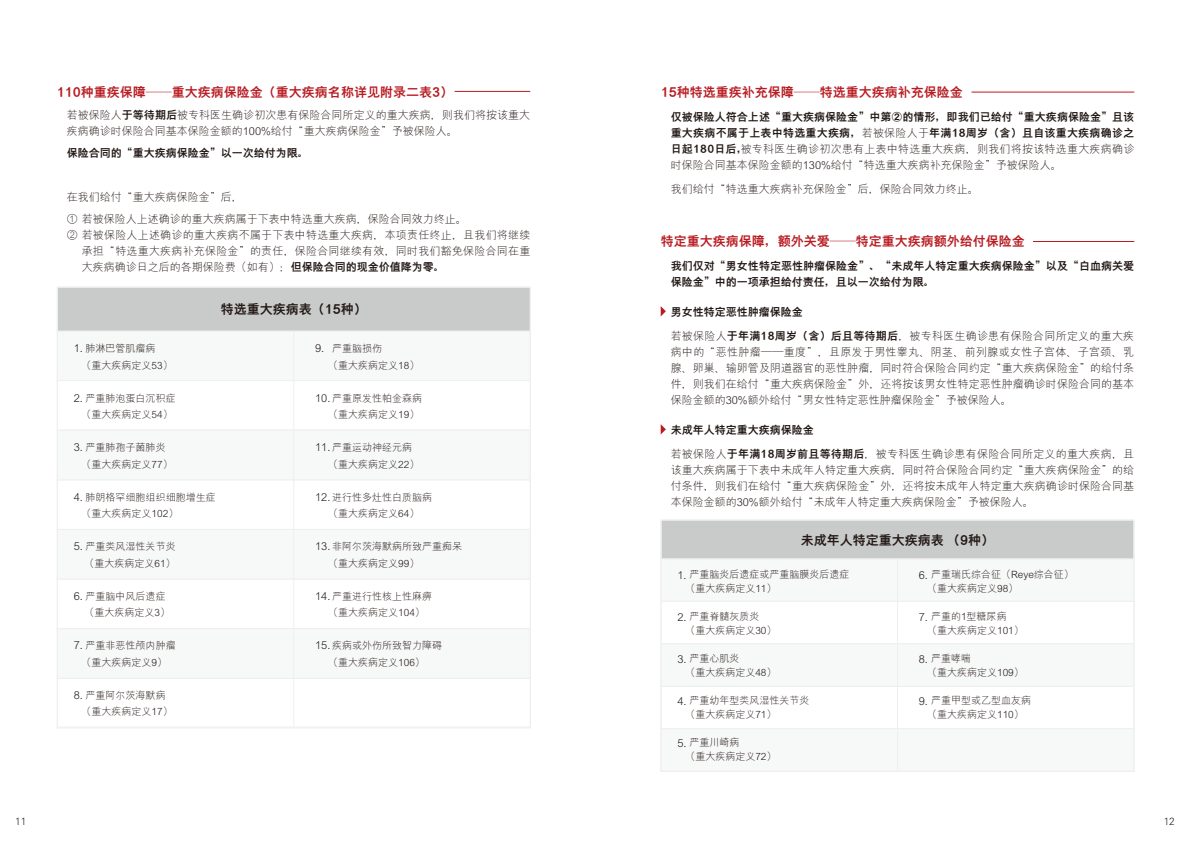
<style>
.page{position:relative;width:1191px;height:842px;background:#fff}
.page>*{position:absolute;margin:0;border:0;box-sizing:border-box;transform-origin:0 0}
.t1{font:800 13px "M Hei PR Cfor HSBC";color:#b81c22}
.t2{font:800 13px "M Hei PR Cfor HSBC";color:#221815}
.t3{font:300 11px/16px "M Hei PR Cfor HSBC";color:#221815;text-align:justify}
.t4{font:800 11px/16px "M Hei PR Cfor HSBC";letter-spacing:.005em;color:#221815}
.t5{font:300 11px/24px "M Hei PR Cfor HSBC";letter-spacing:.02em;color:#221815}
.t6{font:300 10px/16.5px "M Hei PR Cfor HSBC";color:#221815}
.t7{font:300 10px "Univers Nextfor HSBC";color:#221815}
.s1{font-weight:800}
.s2{font-size:11px}
.s3{font-weight:300}
</style>
<div class="page">
<div style="left:57px;top:330px;width:473px;height:51px;background:#f7f8f8"></div>
<div style="left:57px;top:430px;width:473px;height:50px;background:#f7f8f8"></div>
<div style="left:57px;top:579px;width:473px;height:50px;background:#fff;border:1px solid #efefef"></div>
<div style="left:57px;top:529px;width:473px;height:50px;background:#f7f8f8"></div>
<div style="left:57px;top:678px;width:473px;height:50px;background:#fff;border:1px solid #efefef"></div>
<div style="left:57px;top:628px;width:473px;height:51px;background:#f7f8f8"></div>
<div style="left:57px;top:287px;width:473px;height:44px;background:#c9caca;border:1px solid #efefef"></div>
<hr style="left:293px;top:331px;width:1px;height:396px;background:#efefef">
<hr style="left:971px;top:92px;width:163px;height:1px;background:#b81c22">
<hr style="left:1033px;top:241px;width:101px;height:1px;background:#b81c22">
<hr style="left:454px;top:91px;width:76px;height:1px;background:#b81c22">
<div style="left:660px;top:558px;width:474px;height:44px;background:#f7f8f8"></div>
<div style="left:660px;top:643px;width:474px;height:44px;background:#f7f8f8"></div>
<div style="left:660px;top:728px;width:474px;height:44px;background:#f7f8f8"></div>
<div style="left:660px;top:520px;width:474px;height:39px;background:#c9caca;border:1px solid #efefef"></div>
<div style="left:660px;top:519px;width:474px;height:253px;border:1px solid #efefef"></div>
<hr style="left:897px;top:559px;width:1px;height:212px;background:#efefef">
<svg style="left:660px;top:306px;width:6px;height:10px"></svg>
<svg style="left:660px;top:424px;width:6px;height:10px"></svg>
<p class="t1" style="left:57px;top:85px;width:398px">110种重疾保障——重大疾病保险金（重大疾病名称详见附录二表3）</p>
<p class="t3" style="left:67px;top:106px;width:465px">若被保险人<span class="s1">于等待期后</span>被专科医生确诊初次患有保险合同所定义的重大疾病，则我们将按该重大疾病确诊时保险合同基本保险金额的100%给付“重大疾病保险金”予被保险人。</p>
<p class="t4" style="left:67px;top:144px;width:243px">保险合同的“重大疾病保险金”以一次给付为限。</p>
<p class="t3" style="left:67px;top:185px;width:402px;line-height:22px">在我们给付“重大疾病保险金”后，<br>① 若被保险人上述确诊的重大疾病属于下表中特选重大疾病，保险合同效力终止。</p>
<p class="t3" style="left:82px;top:226px;width:450px;text-indent:-15px">② 若被保险人上述确诊的重大疾病不属于下表中特选重大疾病，本项责任终止，且我们将继续承担“特选重大疾病补充保险金”的责任，保险合同继续有效，同时我们豁免保险合同在重大疾病确诊日之后的各期保险费（如有）；<span class="s1">但保险合同的现金价值降为零。</span></p>
<p class="t2" style="left:221px;top:303px;width:148px">特选重大疾病表（15种）</p>
<p class="t6" style="left:328px;top:340px;width:93px;text-indent:4px">严重脑损伤<br>（重大疾病定义18）</p>
<p class="t6" style="left:328px;top:406px;width:93px">（重大疾病定义19）</p>
<p class="t6" style="left:328px;top:455px;width:93px">（重大疾病定义22）</p>
<p class="t6" style="left:328px;top:505px;width:93px">（重大疾病定义64）</p>
<p class="t6" style="left:328px;top:554px;width:93px">（重大疾病定义99）</p>
<p class="t6" style="left:328px;top:604px;width:98px">（重大疾病定义104）</p>
<p class="t6" style="left:328px;top:653px;width:98px">（重大疾病定义106）</p>
<p class="t6" style="left:74px;top:340px;width:83px"><span class="s2">1.</span> 肺淋巴管肌瘤病</p>
<p class="t3" style="left:315px;top:340px;width:11px">9.</p>
<p class="t6" style="left:82px;top:356px;width:93px">（重大疾病定义53）</p>
<p class="t6" style="left:82px;top:406px;width:93px">（重大疾病定义54）</p>
<p class="t6" style="left:82px;top:455px;width:93px">（重大疾病定义77）</p>
<p class="t6" style="left:82px;top:505px;width:98px">（重大疾病定义102）</p>
<p class="t6" style="left:84px;top:554px;width:93px">（重大疾病定义61）</p>
<p class="t6" style="left:84px;top:604px;width:87px">（重大疾病定义3）</p>
<p class="t6" style="left:82px;top:653px;width:87px">（重大疾病定义9）</p>
<p class="t6" style="left:82px;top:703px;width:93px">（重大疾病定义17）</p>
<p class="t6" style="left:315px;top:389px;width:109px"><span class="s2">10.</span> 严重原发性帕金森病</p>
<p class="t6" style="left:74px;top:389px;width:103px"><span class="s2">2.</span> 严重肺泡蛋白沉积症</p>
<p class="t6" style="left:315px;top:439px;width:99px"><span class="s2">11.</span> 严重运动神经元病</p>
<p class="t6" style="left:74px;top:439px;width:93px"><span class="s2">3.</span> 严重肺孢子菌肺炎</p>
<p class="t6" style="left:315px;top:488px;width:119px"><span class="s2">12.</span> 进行性多灶性白质脑病</p>
<p class="t6" style="left:315px;top:538px;width:149px"><span class="s2">13.</span> 非阿尔茨海默病所致严重痴呆</p>
<p class="t6" style="left:74px;top:488px;width:143px"><span class="s2">4.</span> 肺朗格罕细胞组织细胞增生症</p>
<p class="t6" style="left:74px;top:538px;width:103px"><span class="s2">5.</span> 严重类风湿性关节炎</p>
<p class="t6" style="left:315px;top:587px;width:119px"><span class="s2">14.</span> 严重进行性核上性麻痹</p>
<p class="t6" style="left:315px;top:637px;width:129px"><span class="s2">15.</span> 疾病或外伤所致智力障碍</p>
<p class="t6" style="left:74px;top:587px;width:93px"><span class="s2">6.</span> 严重脑中风后遗症</p>
<p class="t6" style="left:74px;top:637px;width:103px"><span class="s2">7.</span> 严重非恶性颅内肿瘤</p>
<p class="t6" style="left:74px;top:686px;width:93px"><span class="s2">8.</span> 严重阿尔茨海默病</p>
<p class="t1" style="left:660px;top:85px;width:304px">15种特选重疾补充保障——特选重大疾病补充保险金</p>
<p class="t4" style="left:670px;top:108px;width:465px;text-align:justify">仅被保险人符合上述“重大疾病保险金”中第②的情形，即我们已给付“重大疾病保险金”且该重大疾病不属于上表中特选重大疾病，<span class="s3">若被保险人于</span>年满18周岁（含）且自该重大疾病确诊之日起180日后,<span class="s3">被专科医生确诊初次患有上表中特选重大疾病，则我们将按该特选重大疾病确诊时保险合同基本保险金额的130%给付“特选重大疾病补充保险金”予被保险人。</span></p>
<p class="t3" style="left:670px;top:180px;width:309px">我们给付“特选重大疾病补充保险金”后，保险合同效力终止。</p>
<p class="t1" style="left:660px;top:234px;width:365px">特定重大疾病保障，额外关爱——特定重大疾病额外给付保险金</p>
<p class="t4" style="left:670px;top:257px;width:465px">我们仅对“男女性特定恶性肿瘤保险金”、“未成年人特定重大疾病保险金”以及“白血病关爱保险金”中的一项承担给付责任，且以一次给付为限。</p>
<p class="t4" style="left:670px;top:299px;width:465px;line-height:24px">男女性特定恶性肿瘤保险金<br><span class="s3">若被保险人</span>于年满18周岁（含）后且等待期后<span class="s3">，被专科医生确诊患有保险合同所定义的重大疾</span></p>
<p class="t3" style="left:670px;top:343px;width:465px">病中的“恶性肿瘤——重度”，且原发于男性睾丸、阴茎、前列腺或女性子宫体、子宫颈、乳腺、卵巢、输卵管及阴道器官的恶性肿瘤，同时符合保险合同约定“重大疾病保险金”的给付条件，则我们在给付“重大疾病保险金”外，还将按该男女性特定恶性肿瘤确诊时保险合同的基本保险金额的30%额外给付“男女性特定恶性肿瘤保险金”予被保险人。</p>
<p class="t5" style="left:670px;top:417px;width:465px"><span class="s1">未成年人特定重大疾病保险金<br></span>若被保险人<span class="s1">于年满18周岁前且等待期后</span>，被专科医生确诊患有保险合同所定义的重大疾病，且</p>
<p class="t3" style="left:670px;top:461px;width:465px">该重大疾病属于下表中未成年人特定重大疾病，同时符合保险合同约定“重大疾病保险金”的给付条件，则我们在给付“重大疾病保险金”外，还将按未成年人特定重大疾病确诊时保险合同基本保险金额的30%额外给付“未成年人特定重大疾病保险金”予被保险人。</p>
<p class="t2" style="left:800px;top:533px;width:195px">未成年人特定重大疾病表 （9种）</p>
<p class="t6" style="left:927px;top:580px;width:93px">（重大疾病定义98）</p>
<p class="t6" style="left:927px;top:622px;width:98px">（重大疾病定义101）</p>
<p class="t6" style="left:927px;top:664px;width:98px">（重大疾病定义109）</p>
<p class="t6" style="left:927px;top:706px;width:98px">（重大疾病定义110）</p>
<p class="t6" style="left:918px;top:566px;width:157px"><span class="s2">6.</span> 严重瑞氏综合征（Reye综合征）</p>
<p class="t6" style="left:918px;top:608px;width:89px"><span class="s2">7.</span> 严重的1型糖尿病</p>
<p class="t6" style="left:918px;top:650px;width:54px"><span class="s2">8.</span> 严重哮喘</p>
<p class="t6" style="left:918px;top:692px;width:114px"><span class="s2">9.</span> 严重甲型或乙型血友病</p>
<p class="t6" style="left:677px;top:566px;width:173px"><span class="s2">1.</span> 严重脑炎后遗症或严重脑膜炎后遗症</p>
<p class="t6" style="left:677px;top:608px;width:83px"><span class="s2">2.</span> 严重脊髓灰质炎</p>
<p class="t6" style="left:677px;top:650px;width:63px"><span class="s2">3.</span> 严重心肌炎</p>
<p class="t6" style="left:677px;top:692px;width:133px"><span class="s2">4.</span> 严重幼年型类风湿性关节炎</p>
<p class="t6" style="left:677px;top:734px;width:63px"><span class="s2">5.</span> 严重川崎病</p>
<p class="t6" style="left:685px;top:580px;width:93px">（重大疾病定义11）</p>
<p class="t6" style="left:685px;top:622px;width:93px">（重大疾病定义30）</p>
<p class="t6" style="left:685px;top:664px;width:93px">（重大疾病定义48）</p>
<p class="t6" style="left:685px;top:706px;width:93px">（重大疾病定义71）</p>
<p class="t6" style="left:685px;top:748px;width:93px">（重大疾病定义72）</p>
<p class="t7" style="left:15px;top:814px;width:13px">11</p>
<p class="t7" style="left:1163px;top:814px;width:13px">12</p>
</div>
